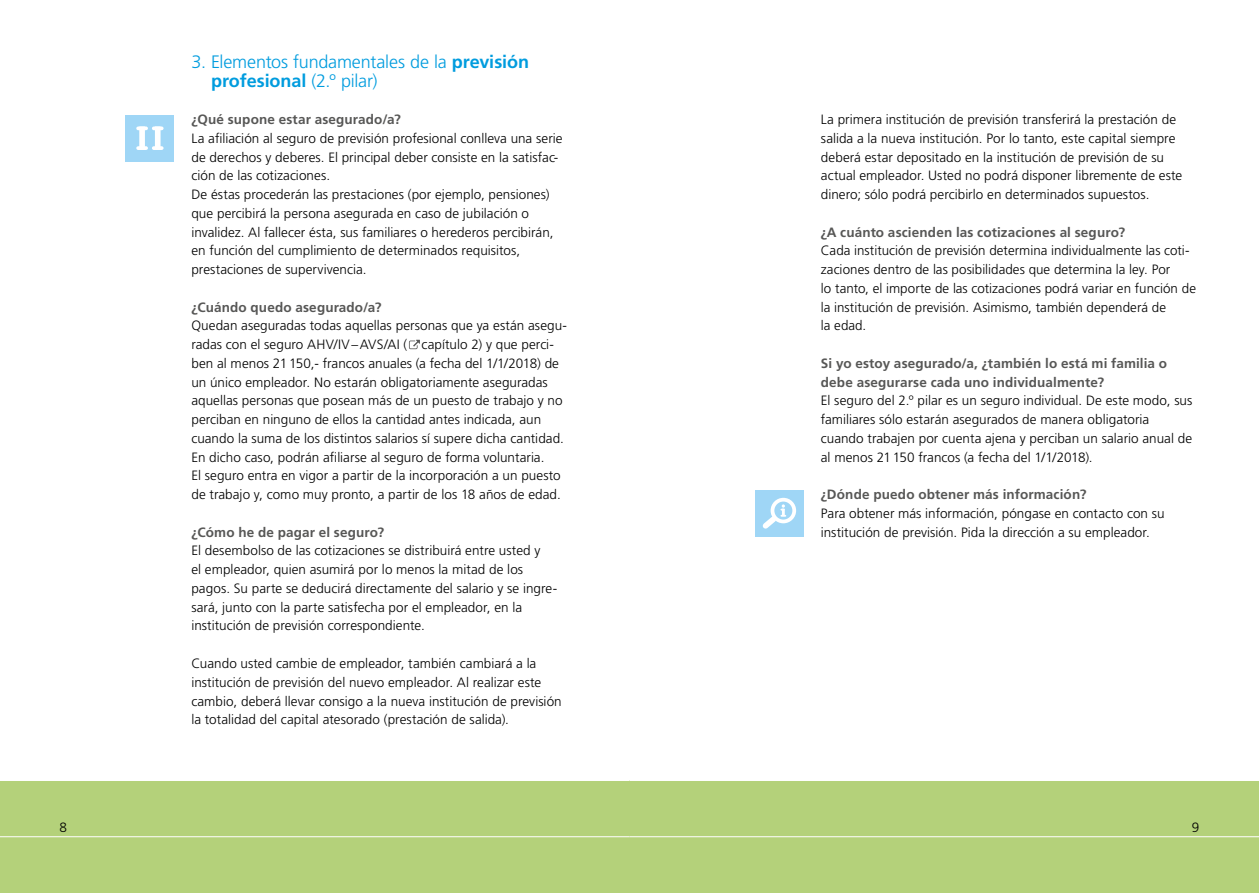
<style>
.page{position:relative;width:1259px;height:893px;background:#fff}
.page>*{position:absolute;margin:0;border:0;box-sizing:border-box;transform-origin:0 0}
.t1{font:300 18px/18.8px "Frutiger LT Std";letter-spacing:-.01em;color:#009cde}
.t2{font:300 13.5px/18.8px "Frutiger LT Std";letter-spacing:.005em;color:#000}
.t3{font:700 13.5px/18.8px "Frutiger LT Std";letter-spacing:.01em;color:#575756}
.s1{font-weight:700}
</style>
<div class="page">
<div style="left:0;top:780px;width:629px;height:113px;background:#b4d17a"></div>
<div style="left:629px;top:780px;width:630px;height:113px;background:#b4d17a"></div>
<hr style="left:0;top:780px;width:629px;height:1px;background:#fff">
<hr style="left:0;top:836px;width:629px;height:1px;background:#fff">
<hr style="left:629px;top:780px;width:630px;height:1px;background:#fff">
<hr style="left:629px;top:836px;width:630px;height:1px;background:#fff">
<div style="left:125px;top:115px;width:49px;height:47px;background:#9fd6f6"></div>
<div style="left:155px;top:126px;width:6px;height:24px;background:#fff"></div>
<svg style="left:154px;top:126px;width:8px;height:4px"></svg>
<div style="left:139px;top:126px;width:6px;height:24px;background:#fff"></div>
<svg style="left:138px;top:126px;width:8px;height:4px"></svg>
<div style="left:755px;top:490px;width:49px;height:47px;background:#9fd6f6"></div>
<div style="left:770px;top:498px;width:26px;height:25px;border:4px solid #fff;border-radius:50%"></div>
<svg style="left:762px;top:504px;width:23px;height:25px"></svg>
<svg style="left:409px;top:340px;width:11px;height:9px"></svg>
<h1 class="t1" style="left:211px;top:53px;width:320px;text-indent:-20px">3. Elementos fundamentales de la <span class="s1">previsión profesional</span> (2.º pilar)</h1>
<p class="t3" style="left:191px;top:110px;width:211px">¿Qué supone estar asegurado/a?</p>
<p class="t2" style="left:191px;top:129px;width:373px">La afiliación al seguro de previsión profesional conlleva una serie de derechos y deberes. El principal deber consiste en la satisfac&shy;ción de las cotizaciones.<br>De éstas procederán las prestaciones (por ejemplo, pensiones) que percibirá la persona asegurada en caso de jubilación o invalidez. Al fallecer ésta, sus familiares o herederos percibirán, en función del cumplimiento de determinados requisitos, prestaciones de supervivencia.</p>
<p class="t3" style="left:191px;top:298px;width:192px">¿Cuándo quedo asegurado/a?</p>
<p class="t2" style="left:191px;top:317px;width:377px">Quedan aseguradas todas aquellas personas que ya están asegu&shy;radas con el seguro AHV/IV–AVS/AI ( capítulo 2) y que perci&shy;ben al menos 21150,- francos anuales (a fecha del 1/1/2018) de un único empleador. No estarán obligatoriamente aseguradas aquellas personas que posean más de un puesto de trabajo y no perciban en ninguno de ellos la cantidad antes indicada, aun cuando la suma de los distintos salarios sí supere dicha cantidad.<br>En dicho caso, podrán afiliarse al seguro de forma voluntaria.<br>El seguro entra en vigor a partir de la incorporación a un puesto de trabajo y, como muy pronto, a partir de los 18 años de edad.</p>
<p class="t3" style="left:191px;top:523px;width:194px">¿Cómo he de pagar el seguro?</p>
<p class="t2" style="left:191px;top:542px;width:367px">El desembolso de las cotizaciones se distribuirá entre usted y<br>el empleador, quien asumirá por lo menos la mitad de los pagos. Su parte se deducirá directamente del salario y se ingre&shy;sará, junto con la parte satisfecha por el empleador, en la institución de previsión correspondiente.</p>
<p class="t2" style="left:191px;top:654px;width:372px">Cuando usted cambie de empleador, también cambiará a la institución de previsión del nuevo empleador. Al realizar este cambio, deberá llevar consigo a la nueva institución de previsión la totalidad del capital atesorado (prestación de salida).</p>
<p class="t2" style="left:821px;top:110px;width:363px">La primera institución de previsión transferirá la prestación de salida a la nueva institución. Por lo tanto, este capital siempre deberá estar depositado en la institución de previsión de su actual empleador. Usted no podrá disponer libremente de este dinero; sólo podrá percibirlo en determinados supuestos.</p>
<p class="t3" style="left:821px;top:223px;width:306px">¿A cuánto ascienden las cotizaciones al seguro?</p>
<p class="t2" style="left:821px;top:242px;width:377px">Cada institución de previsión determina individualmente las coti&shy;zaciones dentro de las posibilidades que determina la ley. Por<br>lo tanto, el importe de las cotizaciones podrá variar en función de la institución de previsión. Asimismo, también dependerá de<br>la edad.</p>
<p class="t3" style="left:821px;top:354px;width:348px">Si yo estoy asegurado/a, ¿también lo está mi familia o debe asegurarse cada uno individualmente?</p>
<p class="t2" style="left:821px;top:392px;width:373px">El seguro del 2.º pilar es un seguro individual. De este modo, sus familiares sólo estarán asegurados de manera obligatoria cuando trabajen por cuenta ajena y perciban un salario anual de al menos 21150 francos (a fecha del 1/1/2018).</p>
<p class="t3" style="left:821px;top:485px;width:267px">¿Dónde puedo obtener más información?</p>
<p class="t2" style="left:821px;top:504px;width:345px">Para obtener más información, póngase en contacto con su institución de previsión. Pida la dirección a su empleador.</p>
<p class="t2" style="left:60px;top:818px;width:9px">8</p>
<p class="t2" style="left:1192px;top:818px;width:9px">9</p>
</div>
